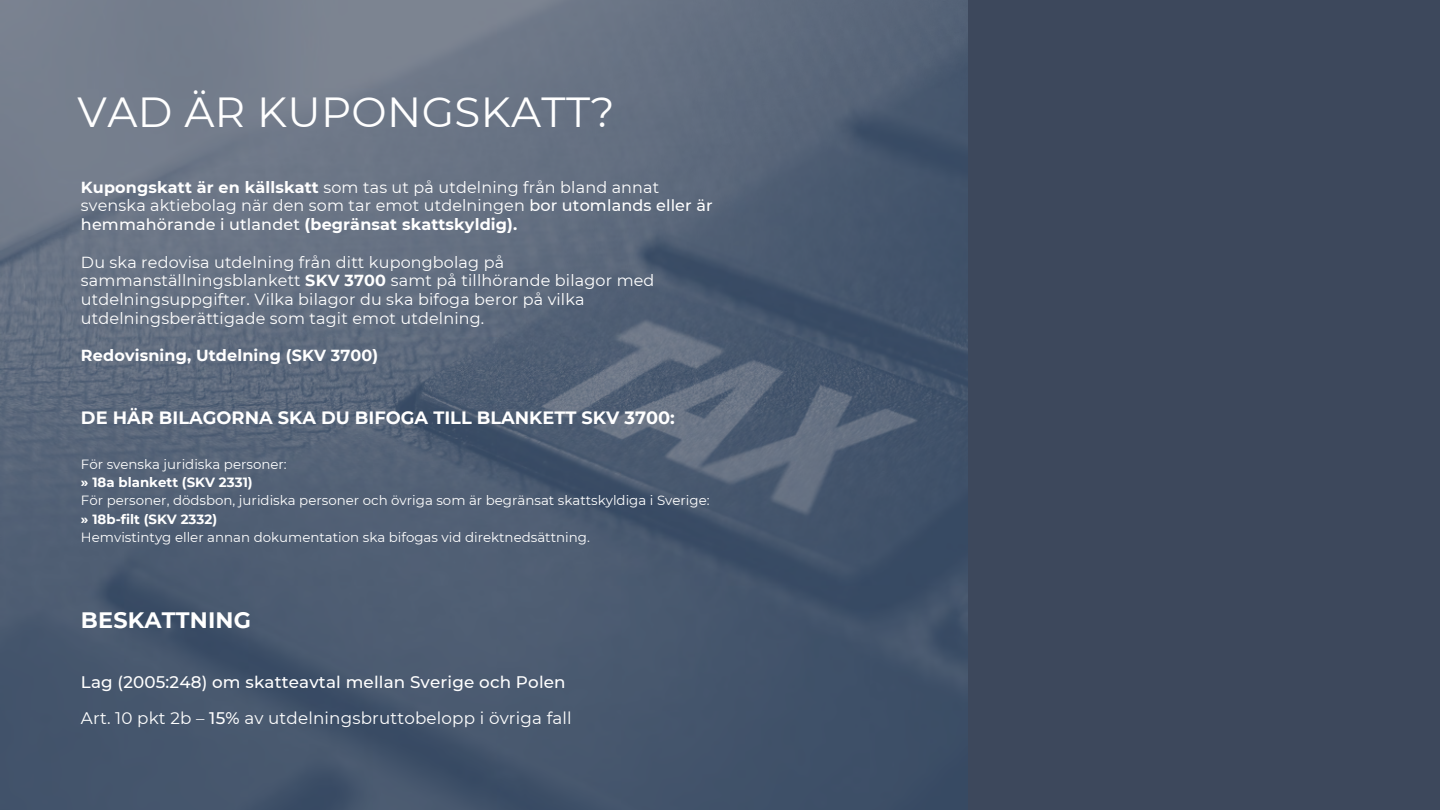
<style>
.page{position:relative;width:1440px;height:810px;background:#3d485c}
.page>*{position:absolute;margin:0;border:0;box-sizing:border-box;transform-origin:0 0}
.t1{font:42px "Montserrat";letter-spacing:.01em;color:#fff}
.t2{font:700 22.3px "Montserrat";letter-spacing:.01em;color:#fff}
.t3{font:700 17.8px "Montserrat";color:#fff}
.t4{font:16.7px "Montserrat";letter-spacing:.01em;color:#fff}
.t5{font:500 16.7px "Montserrat";letter-spacing:.01em;color:#fff}
.t6{font:16px/18.7px "Montserrat";letter-spacing:.01em;color:#fff}
.t7{font:700 16px "Montserrat";letter-spacing:.01em;color:#fff}
.t8{font:13.4px "Montserrat";color:#fff}
.t9{font:700 13.4px "Montserrat";color:#fff}
.s1{font-weight:700}
.s2{font-weight:500}
</style>
<div class="page">
<img style="left:0;top:0;width:967px;height:810px">
<p class="t1" style="left:78px;top:86px;width:538px">VAD ÄR KUPONGSKATT?</p>
<p class="t6" style="left:81px;top:177px;width:633px"><span class="s1">Kupongskatt är en källskatt</span> som tas ut på utdelning från bland annat svenska aktiebolag när den som tar emot utdelningen <span class="s2">bor utomlands eller är hemmahörande i utlandet</span> <span class="s1">(begränsat skattskyldig).</span></p>
<p class="t6" style="left:81px;top:253px;width:575px">Du ska redovisa utdelning från ditt kupongbolag på sammanställningsblankett <span class="s1">SKV 3700</span> samt på tillhörande bilagor med utdelningsuppgifter. Vilka bilagor du ska bifoga beror på vilka utdelningsberättigade som tagit emot utdelning.</p>
<p class="t7" style="left:81px;top:346px;width:299px">Redovisning, Utdelning (SKV 3700)</p>
<p class="t3" style="left:81px;top:407px;width:595px">DE HÄR BILAGORNA SKA DU BIFOGA TILL BLANKETT SKV 3700:</p>
<p class="t8" style="left:81px;top:456px;width:207px">För svenska juridiska personer:</p>
<p class="t9" style="left:81px;top:474px;width:173px">» 18a blankett (SKV 2331)</p>
<p class="t8" style="left:81px;top:492px;width:630px">För personer, dödsbon, juridiska personer och övriga som är begränsat skattskyldiga i Sverige:</p>
<p class="t9" style="left:81px;top:511px;width:138px">» 18b-filt (SKV 2332)</p>
<p class="t8" style="left:81px;top:529px;width:510px">Hemvistintyg eller annan dokumentation ska bifogas vid direktnedsättning.</p>
<p class="t2" style="left:81px;top:606px;width:172px">BESKATTNING</p>
<p class="t5" style="left:81px;top:672px;width:486px">Lag (2005:248) om skatteavtal mellan Sverige och Polen</p>
<p class="t4" style="left:81px;top:708px;width:492px">Art. 10 pkt 2b – <span class="s2">15%</span> av utdelningsbruttobelopp i övriga fall</p>
</div>
